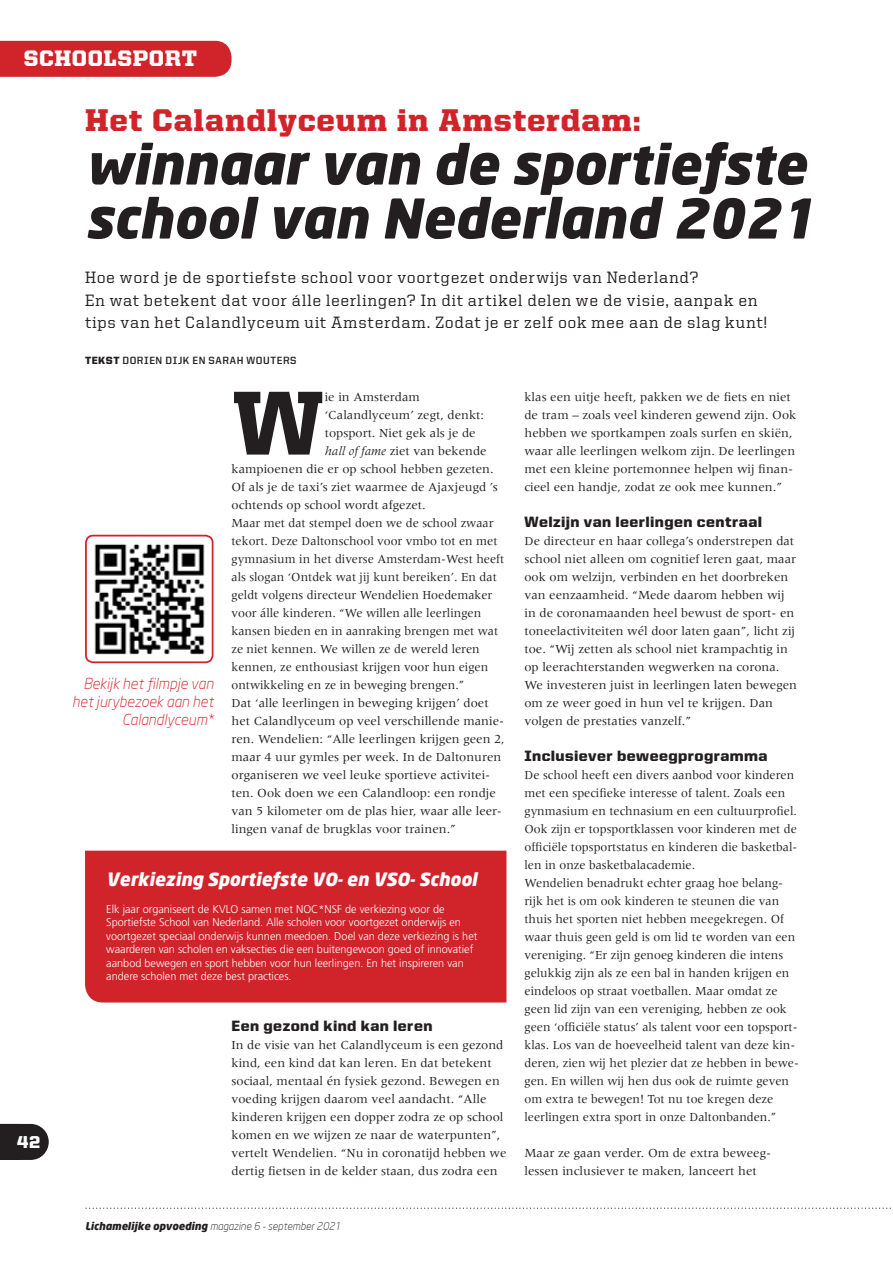
<style>
.page{position:relative;width:893px;height:1263px;background:#fff}
.page>*{position:absolute;margin:0;border:0;box-sizing:border-box;transform-origin:0 0}
.t1{font:900 91.05px "United Serif Reg";color:#231f20}
.t2{font:italic 900 54px/54px "Neo Sans";color:#231f20}
.t3{font:900 31.5px "United Serif Reg";letter-spacing:.03em;color:#d1232a}
.t4{font:900 22.5px "United Serif Reg";letter-spacing:.03em;color:#fff}
.t5{font:italic 900 18px "Neo Sans";color:#fff}
.t6{font:900 17.25px "United Sans Reg";color:#fff}
.t7{font:500 16.5px/22.5px "United Serif Reg";letter-spacing:.045em;color:#231f20}
.t8{font:900 15px "United Sans Reg";letter-spacing:.025em;color:#231f20}
.t9{font:italic 300 15px/18px "Neo Sans";color:#d1232a;text-align:right}
.t10{font:12.75px/18px "Meridien LT Std";color:#231f20}
.t11{font:300 11.25px/13.5px "Frutiger LT Std";color:#fff}
.t12{font:italic 300 10.5px "Neo Sans";color:#231f20}
.t13{font:700 10.5px "United Sans Reg";letter-spacing:.055em;color:#231f20}
.s1{font-weight:900}
.s2{font-style:italic}
</style>
<div class="page">
<div style="left:0;top:41px;width:232px;height:36px;background:#d1232a"></div>
<div style="left:85px;top:851px;width:421px;height:151px;background:#d1232a"></div>
<img style="left:86px;top:536px;width:125px;height:126px">
<div style="left:85px;top:535px;width:129px;height:128px;border:2px solid #d1232a;border-radius:7px"></div>
<svg style="left:0;top:1124px;width:49px;height:36px;background:#353132"></svg>
<svg style="left:85px;top:1207px;width:806px;height:2px"></svg>
<h3 class="t4" style="left:24px;top:46px;width:175px">SCHOOLSPORT</h3>
<h3 class="t3" style="left:85px;top:102px;width:557px">Het Calandlyceum in Amsterdam:</h3>
<h2 class="t2" style="left:85px;top:136px;width:732px">winnaar van de sportiefste school van Nederland 2021</h2>
<h3 class="t6" style="left:17px;top:1133px;width:24px">42</h3>
<p class="t7" style="left:85px;top:266px;width:684px">Hoe word je de sportiefste school voor voortgezet onderwijs van Nederland?<br>En wat betekent dat voor álle leerlingen? In dit artikel delen we de visie, aanpak en tips van het Calandlyceum uit Amsterdam. Zodat je er zelf ook mee aan de slag kunt!</p>
<p class="t13" style="left:85px;top:355px;width:213px"><span class="s1">TEKST</span> DORIEN DIJK EN SARAH WOUTERS</p>
<p class="t9" style="left:72px;top:674px;width:143px">Bekijk het filmpje van het jurybezoek aan het<br>Calandlyceum*</p>
<h1 class="t1" style="left:232px;top:373px;width:95px">W</h1>
<p class="t10" style="left:325px;top:387px;width:97px">ie in Amsterdam</p>
<p class="t10" style="left:325px;top:405px;width:161px">‘Calandlyceum’ zegt, denkt:</p>
<p class="t10" style="left:325px;top:423px;width:153px">topsport. Niet gek als je de</p>
<p class="t10" style="left:325px;top:441px;width:163px"><span class="s2">hall of fame</span> ziet van bekende</p>
<p class="t10" style="left:232px;top:459px;width:264px">kampioenen die er op school hebben gezeten.</p>
<p class="t10" style="left:232px;top:477px;width:268px">Of als je de taxi’s ziet waarmee de Ajaxjeugd ’s</p>
<p class="t10" style="left:232px;top:495px;width:196px">ochtends op school wordt afgezet.</p>
<p class="t10" style="left:232px;top:513px;width:264px">Maar met dat stempel doen we de school zwaar</p>
<p class="t10" style="left:232px;top:531px;width:267px">tekort. Deze Daltonschool voor vmbo tot en met</p>
<p class="t10" style="left:232px;top:549px;width:274px">gymnasium in het diverse Amsterdam-West heeft</p>
<p class="t10" style="left:232px;top:567px;width:267px">als slogan ‘Ontdek wat jij kunt bereiken’. En dat</p>
<p class="t10" style="left:232px;top:585px;width:262px">geldt volgens directeur Wendelien Hoedemaker</p>
<p class="t10" style="left:232px;top:603px;width:251px">voor álle kinderen. “We willen alle leerlingen</p>
<p class="t10" style="left:232px;top:621px;width:268px">kansen bieden en in aanraking brengen met wat</p>
<p class="t10" style="left:232px;top:639px;width:250px">ze niet kennen. We willen ze de wereld leren</p>
<p class="t10" style="left:232px;top:657px;width:258px">kennen, ze enthousiast krijgen voor hun eigen</p>
<p class="t10" style="left:232px;top:675px;width:234px">ontwikkeling en ze in beweging brengen.”</p>
<p class="t10" style="left:232px;top:693px;width:259px">Dat ‘alle leerlingen in beweging krijgen’ doet</p>
<p class="t10" style="left:232px;top:711px;width:274px">het Calandlyceum op veel verschillende manie-</p>
<p class="t10" style="left:232px;top:729px;width:275px">ren. Wendelien: “Alle leerlingen krijgen geen 2,</p>
<p class="t10" style="left:232px;top:747px;width:271px">maar 4 uur gymles per week. In de Daltonuren</p>
<p class="t10" style="left:232px;top:765px;width:260px">organiseren we veel leuke sportieve activitei-</p>
<p class="t10" style="left:232px;top:783px;width:266px">ten. Ook doen we een Calandloop: een rondje</p>
<p class="t10" style="left:232px;top:801px;width:272px">van 5 kilometer om de plas hier, waar alle leer-</p>
<p class="t10" style="left:232px;top:819px;width:226px">lingen vanaf de brugklas voor trainen.”</p>
<h3 class="t5" style="left:106px;top:867px;width:372px">Verkiezing Sportiefste VO- en VSO- School</h3>
<p class="t11" style="left:106px;top:902px;width:373px">Elk jaar organiseert de KVLO samen met NOC*NSF de verkiezing voor de Sportiefste School van Nederland. Alle scholen voor voortgezet onderwijs en voortgezet speciaal onderwijs kunnen meedoen. Doel van deze verkiezing is het waarderen van scholen en vaksecties die een buitengewoon goed of innovatief aanbod bewegen en sport hebben voor hun leerlingen. En het inspireren van andere scholen met deze best practices.</p>
<p class="t8" style="left:232px;top:1017px;width:202px">Een gezond kind kan leren</p>
<p class="t10" style="left:232px;top:1035px;width:276px">In de visie van het Calandlyceum is een gezond kind, een kind dat kan leren. En dat betekent sociaal, mentaal én fysiek gezond. Bewegen en voeding krijgen daarom veel aandacht. “Alle kinderen krijgen een dopper zodra ze op school komen en we wijzen ze naar de waterpunten”, vertelt Wendelien. “Nu in coronatijd hebben we dertig fietsen in de kelder staan, dus zodra een</p>
<p class="t12" style="left:85px;top:1220px;width:257px"><span class="s1">Lichamelijke opvoeding</span> magazine 6 - september 2021</p>
<p class="t10" style="left:524px;top:387px;width:273px">klas een uitje heeft, pakken we de fiets en niet de tram – zoals veel kinderen gewend zijn. Ook hebben we sportkampen zoals surfen en skiën, waar alle leerlingen welkom zijn. De leerlingen met een kleine portemonnee helpen wij finan&shy;cieel een handje, zodat ze ook mee kunnen.”</p>
<p class="t8" style="left:524px;top:513px;width:239px">Welzijn van leerlingen centraal</p>
<p class="t10" style="left:524px;top:531px;width:274px">De directeur en haar collega’s onderstrepen dat school niet alleen om cognitief leren gaat, maar ook om welzijn, verbinden en het doorbreken van eenzaamheid. “Mede daarom hebben wij in de coronamaanden heel bewust de sport- en toneelactiviteiten wél door laten gaan”, licht zij toe. “Wij zetten als school niet krampachtig in op leerachterstanden wegwerken na corona.<br>We investeren juist in leerlingen laten bewegen om ze weer goed in hun vel te krijgen. Dan volgen de prestaties vanzelf.”</p>
<p class="t8" style="left:524px;top:747px;width:245px">Inclusiever beweegprogramma</p>
<p class="t10" style="left:524px;top:765px;width:276px">De school heeft een divers aanbod voor kinderen met een specifieke interesse of talent. Zoals een gynmasium en technasium en een cultuurprofiel.<br>Ook zijn er topsportklassen voor kinderen met de officiële topsportstatus en kinderen die basketbal&shy;len in onze basketbalacademie.<br>Wendelien benadrukt echter graag hoe belang&shy;rijk het is om ook kinderen te steunen die van thuis het sporten niet hebben meegekregen. Of waar thuis geen geld is om lid te worden van een vereniging. “Er zijn genoeg kinderen die intens gelukkig zijn als ze een bal in handen krijgen en eindeloos op straat voetballen. Maar omdat ze geen lid zijn van een vereniging, hebben ze ook geen ‘officiële status’ als talent voor een topsport&shy;klas. Los van de hoeveelheid talent van deze kin&shy;deren, zien wij het plezier dat ze hebben in bewe&shy;gen. En willen wij hen dus ook de ruimte geven om extra te bewegen! Tot nu toe kregen deze leerlingen extra sport in onze Daltonbanden.”</p>
<p class="t10" style="left:524px;top:1143px;width:248px">Maar ze gaan verder. Om de extra beweeg&shy;lessen inclusiever te maken, lanceert het</p>
</div>
